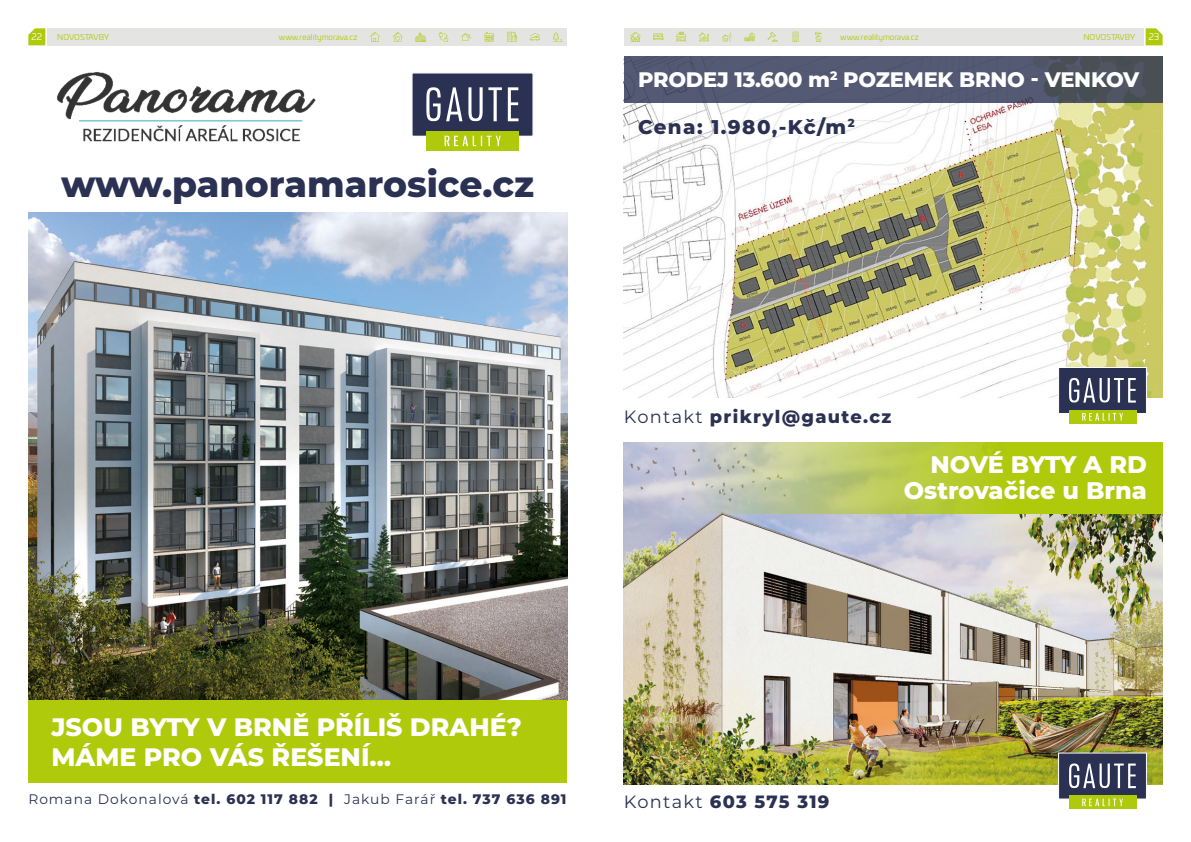
<style>
.page{position:relative;width:1191px;height:842px;background:#fff}
.page>*{position:absolute;margin:0;border:0;box-sizing:border-box;transform-origin:0 0}
.t1{font:800 36px "Montserrat";color:#2a3152}
.t2{font:800 25.3px/30.3px "Montserrat";color:#fff}
.t3{font:800 24px/26px "Montserrat";color:#fff;text-align:right}
.t4{font:800 21px "Montserrat";letter-spacing:-.01em;color:#fff}
.t5{font:800 19.8px "Montserrat";letter-spacing:.075em;color:#2a3152}
.t6{font:800 17.8px "Montserrat";letter-spacing:.075em;color:#2a3152}
.t7{font:800 13.8px "Montserrat";letter-spacing:.075em;color:#2a3152}
.t8{font:9px "Univia Pro";color:#fff}
.t9{font:8px "Univia Pro";color:#afca0b}
.s1{font-weight:400}
</style>
<div class="page">
<div style="left:47px;top:28px;width:520px;height:17px;background:#e4e4e3"></div>
<svg style="left:28px;top:28px;width:17px;height:17px"></svg>
<svg style="left:370px;top:32px;width:10px;height:10px"></svg>
<svg style="left:392px;top:32px;width:11px;height:10px"></svg>
<svg style="left:438px;top:32px;width:10px;height:10px"></svg>
<svg style="left:415px;top:32px;width:11px;height:10px"></svg>
<svg style="left:461px;top:33px;width:10px;height:8px"></svg>
<svg style="left:507px;top:32px;width:10px;height:10px"></svg>
<svg style="left:530px;top:33px;width:10px;height:8px"></svg>
<svg style="left:553px;top:32px;width:9px;height:9px"></svg>
<svg style="left:484px;top:32px;width:10px;height:10px"></svg>
<div style="left:624px;top:28px;width:519px;height:17px;background:#e4e4e3"></div>
<svg style="left:1145px;top:28px;width:17px;height:17px"></svg>
<svg style="left:699px;top:32px;width:10px;height:9px"></svg>
<svg style="left:653px;top:34px;width:10px;height:6px"></svg>
<svg style="left:744px;top:32px;width:11px;height:9px"></svg>
<svg style="left:815px;top:32px;width:7px;height:10px"></svg>
<svg style="left:630px;top:32px;width:11px;height:10px"></svg>
<svg style="left:676px;top:32px;width:10px;height:10px"></svg>
<svg style="left:767px;top:32px;width:10px;height:10px"></svg>
<svg style="left:722px;top:32px;width:10px;height:9px"></svg>
<svg style="left:792px;top:32px;width:7px;height:10px"></svg>
<img style="left:624px;top:442px;width:538px;height:343px">
<svg style="left:681px;top:442px;width:481px;height:71px"></svg>
<div style="left:1058px;top:752px;width:88px;height:47px;background:#2a3152"></div>
<div style="left:1069px;top:795px;width:67px;height:14px;background:#afca0b"></div>
<svg style="left:1069px;top:763px;width:66px;height:43px"></svg>
<img style="left:28px;top:213px;width:539px;height:488px">
<div style="left:411px;top:72px;width:123px;height:65px;background:#2a3152;border:1px solid #fff"></div>
<div style="left:426px;top:132px;width:93px;height:19px;background:#afca0b"></div>
<svg style="left:426px;top:87px;width:92px;height:59px"></svg>
<img style="left:57px;top:72px;width:259px;height:70px">
<div style="left:28px;top:701px;width:539px;height:82px;background:#afca0b"></div>
<img style="left:624px;top:103px;width:538px;height:294px">
<svg style="left:624px;top:57px;width:538px;height:46px;fill:#545974"></svg>
<div style="left:1058px;top:367px;width:88px;height:47px;background:#2a3152;border:1px solid #fff"></div>
<div style="left:1069px;top:410px;width:67px;height:14px;background:#afca0b"></div>
<svg style="left:1069px;top:378px;width:66px;height:43px"></svg>
<p class="t8" style="left:31px;top:31px;width:12px">22</p>
<p class="t9" style="left:57px;top:31px;width:53px">NOVOSTAVBY</p>
<p class="t9" style="left:279px;top:31px;width:80px">www.realitymorava.cz</p>
<p class="t9" style="left:840px;top:31px;width:80px">www.realitymorava.cz</p>
<p class="t9" style="left:1083px;top:31px;width:53px">NOVOSTAVBY</p>
<p class="t8" style="left:1148px;top:31px;width:12px">23</p>
<h1 class="t1" style="left:61px;top:158px;width:474px">www.panoramarosice.cz</h1>
<h3 class="t4" style="left:638px;top:64px;width:503px">PRODEJ 13.600 m<sup>2</sup> POZEMEK BRNO - VENKOV</h3>
<h3 class="t5" style="left:638px;top:112px;width:218px">Cena: 1.980,-Kč/m<sup>2</sup></h3>
<h3 class="t6" style="left:624px;top:403px;width:269px"><span class="s1">Kontakt</span> prikryl@gaute.cz</h3>
<h3 class="t3" style="left:904px;top:450px;width:244px">NOVÉ BYTY A RD<br>Ostrovačice u Brna</h3>
<h2 class="t2" style="left:51px;top:710px;width:472px">JSOU BYTY V BRNĚ PŘÍLIŠ DRAHÉ?<br>MÁME PRO VÁS ŘEŠENÍ…</h2>
<h3 class="t7" style="left:28px;top:789px;width:539px"><span class="s1">Romana Dokonalová</span> tel. 602 117 882 | <span class="s1">Jakub Farář</span> tel. 737 636 891</h3>
<h3 class="t6" style="left:624px;top:789px;width:207px"><span class="s1">Kontakt</span> 603 575 319</h3>
</div>
